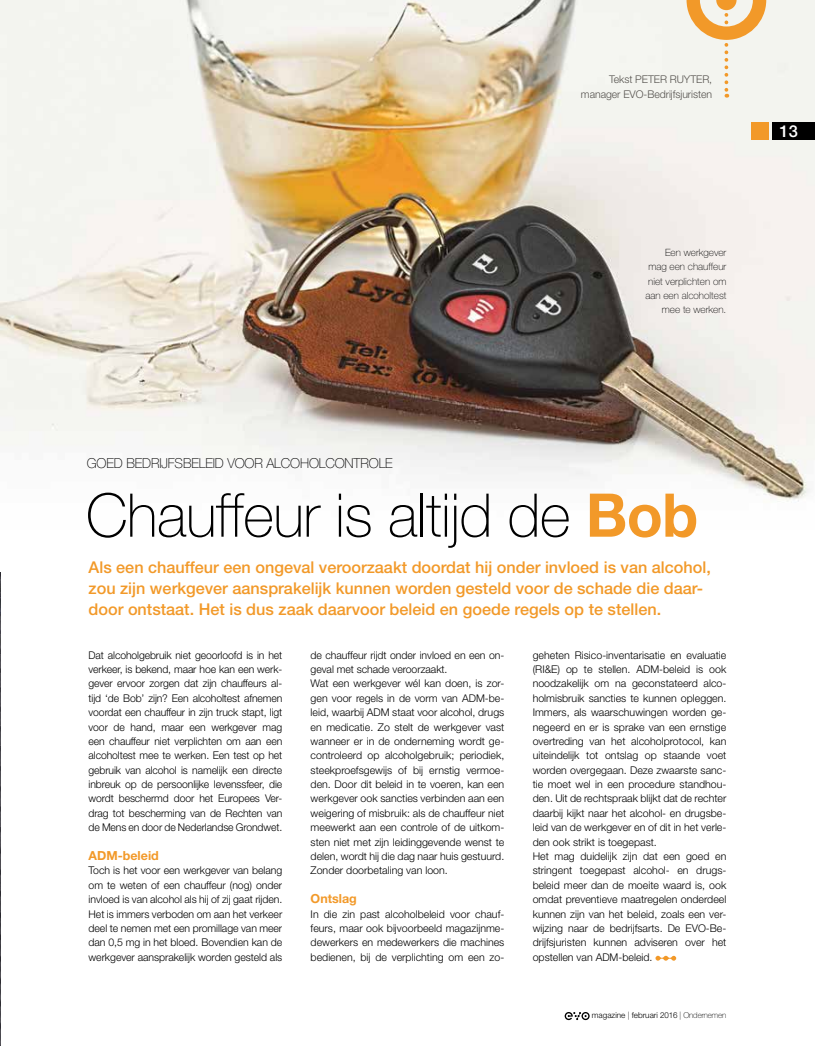
<style>
.page{position:relative;width:815px;height:1046px;background:#fff}
.page>*{position:absolute;margin:0;border:0;box-sizing:border-box;transform-origin:0 0}
.t1{font:100 60.25px "Helvetica Neue LT";letter-spacing:-.01em;color:#000}
.t2{font:500 16.5px "Helvetica Neue LT";color:#fff}
.t3{font:500 16.25px/21.2px "Helvetica Neue LT";color:#f29929}
.t4{font:100 13.75px "Helvetica Neue LT";letter-spacing:-.01em;color:#000}
.t5{font:700 12.5px "Helvetica Neue LT";color:#f29929}
.t6{font:300 10.62px/14.4px "Helvetica Neue LT";color:#000;text-align:justify}
.t7{font:300 10.62px/14.4px "Helvetica Neue LT";letter-spacing:-.005em;color:#55524e;text-align:right}
.t8{font:100 10px/14.4px "Helvetica Neue LT";color:#000;text-align:right}
.t9{font:300 8.12px "Helvetica Neue LT";color:#000}
.s1{font-weight:700;color:#f29929}
.s2{font-weight:100}
</style>
<div class="page">
<img style="left:0;top:572px;width:1px;height:473px">
<img style="left:0;top:0;width:815px;height:502px">
<svg style="left:687px;top:0;width:79px;height:98px"></svg>
<div style="left:751px;top:122px;width:17px;height:18px;background:#f29929"></div>
<svg style="left:655px;top:955px;width:21px;height:5px"></svg>
<div style="left:772px;top:122px;width:43px;height:18px;background:#000"></div>
<svg style="left:565px;top:1012px;width:25px;height:8px"></svg>
<p class="t7" style="left:581px;top:72px;width:133px">Tekst PETER RUYTER, manager EVO-Bedrijfsjuristen</p>
<p class="t8" style="left:645px;top:245px;width:82px">Een werkgever mag een chauffeur niet verplichten om aan een alcoholtest mee te werken.</p>
<h2 class="t2" style="left:780px;top:122px;width:20px">13</h2>
<p class="t4" style="left:87px;top:455px;width:308px">GOED BEDRIJFSBELEID VOOR ALCOHOLCONTROLE</p>
<h1 class="t1" style="left:86px;top:480px;width:614px">Chauffeur is altijd de <span class="s1">Bob</span></h1>
<p class="t3" style="left:89px;top:556px;width:624px">Als een chauffeur een ongeval veroorzaakt doordat hij onder invloed is van alcohol, zou zijn werkgever aansprakelijk kunnen worden gesteld voor de schade die daar&shy;door ontstaat. Het is dus zaak daarvoor beleid en goede regels op te stellen.</p>
<p class="t6" style="left:89px;top:647px;width:195px">Dat alcoholgebruik niet geoorloofd is in het verkeer, is bekend, maar hoe kan een werk&shy;gever ervoor zorgen dat zijn chauffeurs al&shy;tijd ‘de Bob’ zijn? Een alcoholtest afnemen voordat een chauffeur in zijn truck stapt, ligt voor de hand, maar een werkgever mag een chauffeur niet verplichten om aan een alcoholtest mee te werken. Een test op het gebruik van alcohol is namelijk een directe inbreuk op de persoonlijke levenssfeer, die wordt beschermd door het Europees Ver&shy;drag tot bescherming van de Rechten van de Mens en door de Nederlandse Grondwet.</p>
<p class="t5" style="left:89px;top:847px;width:72px">ADM-beleid</p>
<p class="t6" style="left:89px;top:863px;width:195px">Toch is het voor een werkgever van belang om te weten of een chauffeur (nog) onder invloed is van alcohol als hij of zij gaat rijden.<br>Het is immers verboden om aan het verkeer deel te nemen met een promillage van meer dan 0,5 mg in het bloed. Bovendien kan de werkgever aansprakelijk worden gesteld als</p>
<p class="t6" style="left:311px;top:647px;width:195px;text-align:left">de chauffeur rijdt onder invloed en een on&shy;geval met schade veroorzaakt.<br>Wat een werkgever wél kan doen, is zor&shy;gen voor regels in de vorm van ADM-be&shy;leid, waarbij ADM staat voor alcohol, drugs en medicatie. Zo stelt de werkgever vast wanneer er in de onderneming wordt ge&shy;controleerd op alcoholgebruik; periodiek, steekproefsgewijs of bij ernstig vermoe&shy;den. Door dit beleid in te voeren, kan een werkgever ook sancties verbinden aan een weigering of misbruik: als de chauffeur niet meewerkt aan een controle of de uitkom&shy;sten niet met zijn leidinggevende wenst te delen, wordt hij die dag naar huis gestuurd.<br>Zonder doorbetaling van loon.</p>
<p class="t5" style="left:311px;top:890px;width:48px">Ontslag</p>
<p class="t6" style="left:311px;top:906px;width:195px">In die zin past alcoholbeleid voor chauf&shy;feurs, maar ook bijvoorbeeld magazijnme&shy;dewerkers en medewerkers die machines bedienen, bij de verplichting om een zo-</p>
<p class="t6" style="left:533px;top:647px;width:195px;text-align:left">geheten Risico-inventarisatie en evaluatie (RI&amp;E) op te stellen. ADM-beleid is ook noodzakelijk om na geconstateerd alco&shy;holmisbruik sancties te kunnen opleggen.<br>Immers, als waarschuwingen worden ge&shy;negeerd en er is sprake van een ernstige overtreding van het alcoholprotocol, kan uiteindelijk tot ontslag op staande voet worden overgegaan. Deze zwaarste sanc&shy;tie moet wel in een procedure standhou&shy;den. Uit de rechtspraak blijkt dat de rechter daarbij kijkt naar het alcohol- en drugsbe&shy;leid van de werkgever en of dit in het verle&shy;den ook strikt is toegepast.<br>Het mag duidelijk zijn dat een goed en stringent toegepast alcohol- en drugs&shy;beleid meer dan de moeite waard is, ook omdat preventieve maatregelen onderdeel kunnen zijn van het beleid, zoals een ver&shy;wijzing naar de bedrijfsarts. De EVO-Be&shy;drijfsjuristen kunnen adviseren over het opstellen van ADM-beleid.</p>
<p class="t9" style="left:592px;top:1010px;width:136px">magazine <span class="s2">|</span> februari 2016 <span class="s2">| Ondernemen</span></p>
</div>
